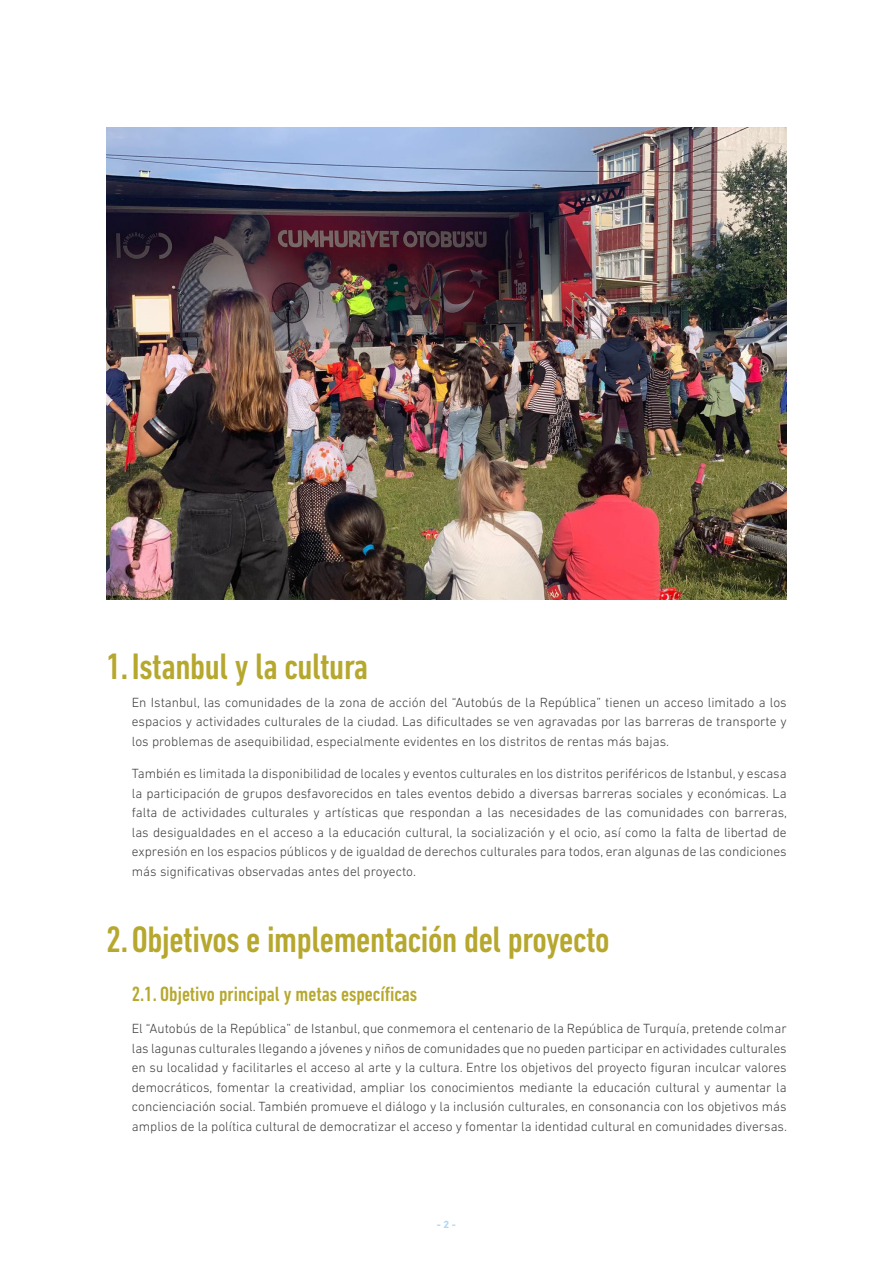
<style>
.page{position:relative;width:893px;height:1263px;background:#fff}
.page>*{position:absolute;margin:0;border:0;box-sizing:border-box;transform-origin:0 0}
.TITULAR_1{font:500 condensed 37.5px "DIN Next LT Pro";letter-spacing:-.01em;color:#b6a82e}
.Titular_1_1{font:500 condensed 21px "DIN Next LT Pro";color:#b6a82e}
.Text_Base{font:300 13.5px/19.5px "DIN Next LT Pro";color:#3e3e3f;text-align:justify}
.num_pg{font:700 10.5px "DIN Next LT Pro";color:#aad7f5}
</style>
<div class="page">
<img style="left:106px;top:128px;width:681px;height:472px">
<p class="TITULAR_1" style="left:106px;top:645px;width:263px">1.Istanbul y la cultura</p>
<p class="Text_Base" style="left:132px;top:692px;width:656px">En Istanbul, las comunidades de la zona de acción del “Autobús de la República” tienen un acceso limitado a los espacios y actividades culturales de la ciudad. Las dificultades se ven agravadas por las barreras de transporte y los problemas de asequibilidad, especialmente evidentes en los distritos de rentas más bajas.</p>
<p class="Text_Base" style="left:132px;top:763px;width:657px">También es limitada la disponibilidad de locales y eventos culturales en los distritos periféricos de Istanbul, y escasa la participación de grupos desfavorecidos en tales eventos debido a diversas barreras sociales y económicas. La falta de actividades culturales y artísticas que respondan a las necesidades de las comunidades con barreras, las desigualdades en el acceso a la educación cultural, la socialización y el ocio, así como la falta de libertad de expresión en los espacios públicos y de igualdad de derechos culturales para todos, eran algunas de las condiciones más significativas observadas antes del proyecto.</p>
<p class="TITULAR_1" style="left:106px;top:918px;width:505px">2.Objetivos e implementación del proyecto</p>
<p class="Titular_1_1" style="left:132px;top:982px;width:287px">2.1. Objetivo principal y metas específicas</p>
<p class="Text_Base" style="left:132px;top:1019px;width:657px">El “Autobús de la República” de Istanbul, que conmemora el centenario de la República de Turquía, pretende colmar las lagunas culturales llegando a jóvenes y niños de comunidades que no pueden participar en actividades culturales en su localidad y facilitarles el acceso al arte y la cultura. Entre los objetivos del proyecto figuran inculcar valores democráticos, fomentar la creatividad, ampliar los conocimientos mediante la educación cultural y aumentar la concienciación social. También promueve el diálogo y la inclusión culturales, en consonancia con los objetivos más amplios de la política cultural de democratizar el acceso y fomentar la identidad cultural en comunidades diversas.</p>
<p class="num_pg" style="left:437px;top:1218px;width:21px">- 2 -</p>
</div>
